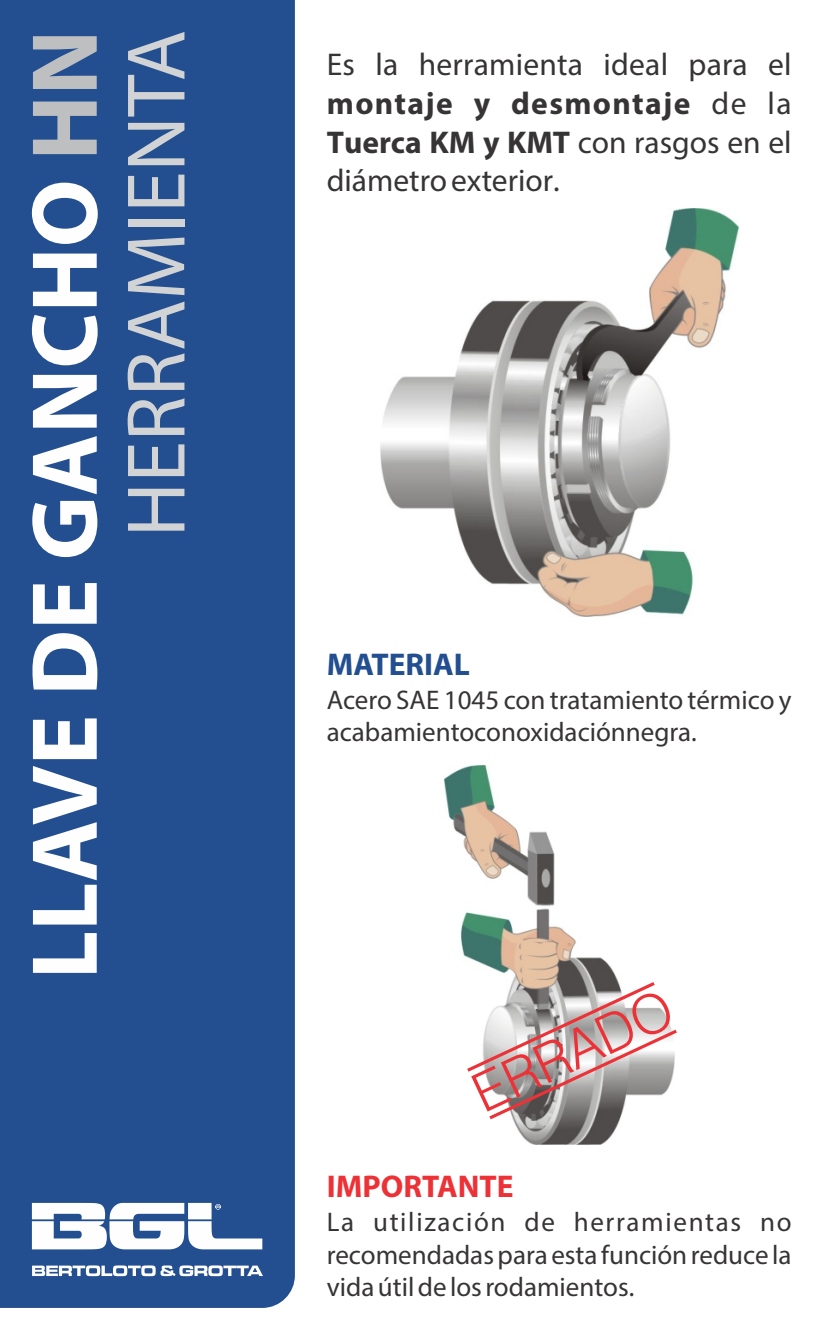
<style>
.page{position:relative;width:830px;height:1340px;background:#fff}
.page>*{position:absolute;margin:0;border:0;box-sizing:border-box;transform-origin:0 0}
.t1{font:700 94.5px "Myriad Pro";color:#fefefe}
.t2{font:83.7px "Myriad Pro";color:#d2d3d5}
.t3{font:31.5px/38.7px "Myriad Pro";color:#373435;text-align:justify}
.t4{font:700 31.5px "Myriad Pro";color:#ed3237}
.t5{font:700 31.5px "Myriad Pro";color:#234f91}
.t6{font:27px/32.4px "Myriad Pro";color:#373435}
.s1{color:#bdbfc1}
.s2{font-weight:700}
</style>
<div class="page">
<img style="left:380px;top:208px;width:358px;height:408px">
<img style="left:444px;top:765px;width:176px;height:379px">
<svg style="left:467px;top:982px;width:209px;height:137px"></svg>
<div style="left:0;top:0;width:295px;height:1307px;background:#234f91"></div>
<svg style="left:32px;top:1202px;width:231px;height:74px"></svg>
<h1 class="t1" style="left:26px;top:979px;width:950px;rotate:-90deg">LLAVE DE GANCHO <span class="s1">HN</span></h1>
<h2 class="t2" style="left:121px;top:537px;width:508px;rotate:-90deg">HERRAMIENTA</h2>
<p class="t3" style="left:326px;top:47px;width:466px">Es la herramienta ideal para el <span class="s2">montaje y desmontaje</span> de la <span class="s2">Tuerca KM y KMT</span> con rasgos en el diámetro exterior.</p>
<p class="t5" style="left:326px;top:651px;width:145px">MATERIAL</p>
<p class="t6" style="left:326px;top:686px;width:466px">Acero SAE 1045 con tratamiento térmico y acabamiento con oxidación negra.</p>
<p class="t4" style="left:326px;top:1173px;width:188px">IMPORTANTE</p>
<p class="t6" style="left:326px;top:1208px;width:466px;text-align:justify">La utilización de herramientas no recomendadas para esta función reduce la vida útil de los rodamientos.</p>
</div>
